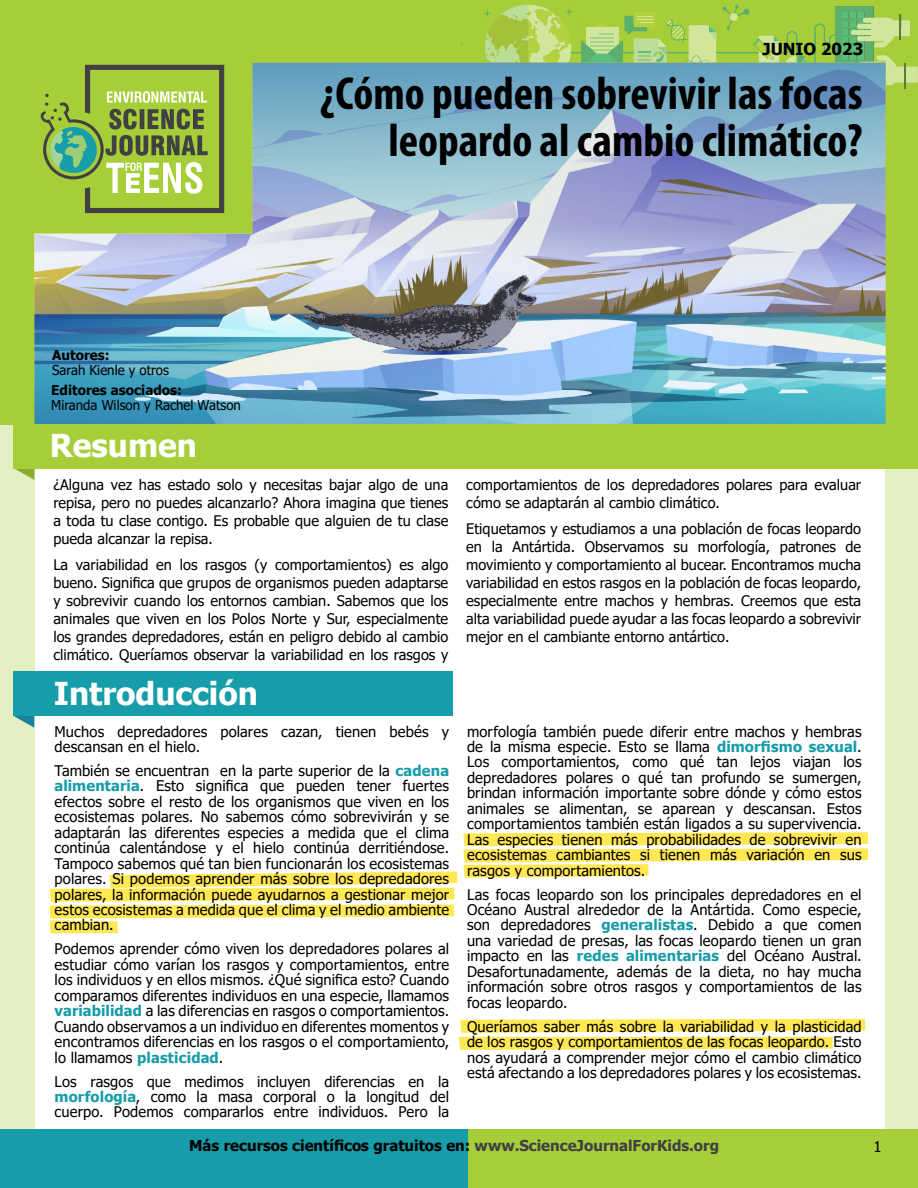
<style>
.page{position:relative;width:918px;height:1188px;background:#e4f0c3}
.page>*{position:absolute;margin:0;border:0;box-sizing:border-box;transform-origin:0 0}
.t1{font:700 condensed 46.65px/46.5px "Myriad Pro";color:#000;text-align:right}
.t2{font:700 31.5px "Tahoma";color:#fff}
.t3{font:700 16.5px "Tahoma";color:#000}
.t4{font:700 15px "Tahoma";color:#000}
.t5{font:15px "Tahoma";color:#000}
.t6{font:14.7px/15.5px "Tahoma";letter-spacing:.005em;color:#000;text-align:justify}
.t7{font:14.55px/18px "Tahoma";color:#000;text-align:justify}
.t8{font:13.5px "Tahoma";color:#000}
.t9{font:700 13.5px "Tahoma";color:#000}
.s1{font-weight:700;color:#169da9}
.s2{color:#404042}
</style>
<div class="page">
<div style="left:35px;top:425px;width:849px;height:716px;background:#fff"></div>
<div style="left:0;top:0;width:918px;height:424px;background:#a6ce39"></div>
<svg style="left:865px;top:6px;width:8px;height:56px"></svg>
<div style="left:859px;top:62px;width:24px;height:5px;background:#b2c286;border-radius:2px"></div>
<div style="left:871px;top:18px;width:23px;height:23px;background:#d2e69b;border-radius:6px"></div>
<div style="left:863px;top:18px;width:23px;height:5px;background:#d2e69b;border-radius:2px"></div>
<div style="left:857px;top:24px;width:23px;height:5px;background:#d2e69b;border-radius:2px"></div>
<div style="left:857px;top:36px;width:23px;height:5px;background:#d2e69b;border-radius:2px"></div>
<div style="left:851px;top:30px;width:23px;height:5px;background:#d2e69b;border-radius:2px"></div>
<svg style="left:876px;top:56px;width:42px;height:32px"></svg>
<svg style="left:874px;top:14px;width:36px;height:33px"></svg>
<svg style="left:472px;top:5px;width:393px;height:58px"></svg>
<img style="left:34px;top:63px;width:852px;height:361px">
<div style="left:451px;top:1129px;width:467px;height:59px;background:#a6ce39"></div>
<div style="left:0;top:1129px;width:468px;height:59px;background:#169da9"></div>
<svg style="left:15px;top:469px;width:19px;height:11px"></svg>
<div style="left:13px;top:424px;width:905px;height:45px;background:#a6ce39"></div>
<svg style="left:14px;top:716px;width:20px;height:12px"></svg>
<div style="left:13px;top:671px;width:440px;height:45px;background:#169da9"></div>
<svg style="left:40px;top:65px;width:184px;height:148px"></svg>
<svg style="left:459px;top:1019px;width:406px;height:31px"></svg>
<svg style="left:49px;top:871px;width:408px;height:62px"></svg>
<svg style="left:463px;top:832px;width:405px;height:46px"></svg>
<p class="t3" style="left:762px;top:37px;width:102px">JUNIO 2023</p>
<h1 class="t1" style="left:320px;top:69px;width:544px">¿Cómo pueden sobrevivir las focas leopardo al cambio climático?</h1>
<p class="t9" style="left:52px;top:345px;width:59px">Autores:</p>
<p class="t8" style="left:52px;top:361px;width:118px">Sarah Kienle y otros</p>
<p class="t9" style="left:51px;top:381px;width:132px">Editores asociados:</p>
<p class="t8" style="left:51px;top:396px;width:191px">Miranda Wilson y Rachel Watson</p>
<h2 class="t2" style="left:50px;top:424px;width:149px">Resumen</h2>
<p class="t7" style="left:53px;top:476px;width:396px">¿Alguna vez has estado solo y necesitas bajar algo de una repisa, pero no puedes alcanzarlo? Ahora imagina que tienes a toda tu clase contigo. Es probable que alguien de tu clase pueda alcanzar la repisa.</p>
<p class="t7" style="left:53px;top:557px;width:396px">La variabilidad en los rasgos (y comportamientos) es algo bueno. Significa que grupos de organismos pueden adaptarse y sobrevivir cuando los entornos cambian. Sabemos que los animales que viven en los Polos Norte y Sur, especialmente los grandes depredadores, están en peligro debido al cambio climático. Queríamos observar la variabilidad en los rasgos y</p>
<h2 class="t2" style="left:54px;top:672px;width:206px">Introducción</h2>
<p class="t6" style="left:55px;top:724px;width:396px">Muchos depredadores polares cazan, tienen bebés y descansan en el hielo.</p>
<p class="t6" style="left:55px;top:764px;width:396px">También se encuentran en la parte superior de la <span class="s1">cadena alimentaria</span>. Esto significa que pueden tener fuertes efectos sobre el resto de los organismos que viven en los ecosistemas polares. No sabemos cómo sobrevivirán y se adaptarán las diferentes especies a medida que el clima continúa calentándose y el hielo continúa derritiéndose.<br>Tampoco sabemos qué tan bien funcionarán los ecosistemas polares. Si podemos aprender más sobre los depredadores polares, la información puede ayudarnos a gestionar mejor estos ecosistemas a medida que el clima y el medio ambiente cambian.</p>
<p class="t6" style="left:55px;top:942px;width:396px">Podemos aprender cómo viven los depredadores polares al estudiar cómo varían los rasgos y comportamientos, entre los individuos y en ellos mismos. ¿Qué significa esto? Cuando comparamos diferentes individuos en una especie, llamamos <span class="s1">variabilidad</span> a las diferencias en rasgos o comportamientos.<br>Cuando observamos a un individuo en diferentes momentos y encontramos diferencias en los rasgos o el comportamiento, lo llamamos <span class="s1">plasticidad</span>.</p>
<p class="t6" style="left:55px;top:1074px;width:396px">Los rasgos que medimos incluyen diferencias en la <span class="s1">morfología</span>, como la masa corporal o la longitud del cuerpo. Podemos compararlos entre individuos. Pero la</p>
<p class="t7" style="left:466px;top:476px;width:396px">comportamientos de los depredadores polares para evaluar cómo se adaptarán al cambio climático.</p>
<p class="t7" style="left:466px;top:521px;width:396px">Etiquetamos y estudiamos a una población de focas leopardo en la Antártida. Observamos su morfología, patrones de movimiento y comportamiento al bucear. Encontramos mucha variabilidad en estos rasgos en la población de focas leopardo, especialmente entre machos y hembras. Creemos que esta alta variabilidad puede ayudar a las focas leopardo a sobrevivir mejor en el cambiante entorno antártico.</p>
<p class="t6" style="left:467px;top:724px;width:396px">morfología también puede diferir entre machos y hembras de la misma especie. Esto se llama <span class="s1">dimorfismo sexual</span>.<br>Los comportamientos, como qué tan lejos viajan los depredadores polares o qué tan profundo se sumergen, brindan información importante sobre dónde y cómo estos animales se alimentan, se aparean y descansan. Estos comportamientos también están ligados a su supervivencia.<br>Las especies tienen más probabilidades de sobrevivir en ecosistemas cambiantes si tienen más variación en sus rasgos y comportamientos.</p>
<p class="t6" style="left:467px;top:887px;width:396px">Las focas leopardo son los principales depredadores en el Océano Austral alrededor de la Antártida. Como especie, son depredadores <span class="s1">generalistas</span>. Debido a que comen una variedad de presas, las focas leopardo tienen un gran impacto en las <span class="s1">redes alimentarias</span> del Océano Austral.<br>Desafortunadamente, además de la dieta, no hay mucha información sobre otros rasgos y comportamientos de las focas leopardo.</p>
<p class="t6" style="left:467px;top:1019px;width:396px">Queríamos saber más sobre la variabilidad y la plasticidad de los rasgos y comportamientos de las focas leopardo. Esto nos ayudará a comprender mejor cómo el cambio climático está afectando a los depredadores polares y los ecosistemas.</p>
<p class="t4" style="left:189px;top:1135px;width:531px">Más recursos científicos gratuitos en: <span class="s2">www.ScienceJournalForKids.org</span></p>
<p class="t5" style="left:873px;top:1136px;width:10px">1</p>
</div>
